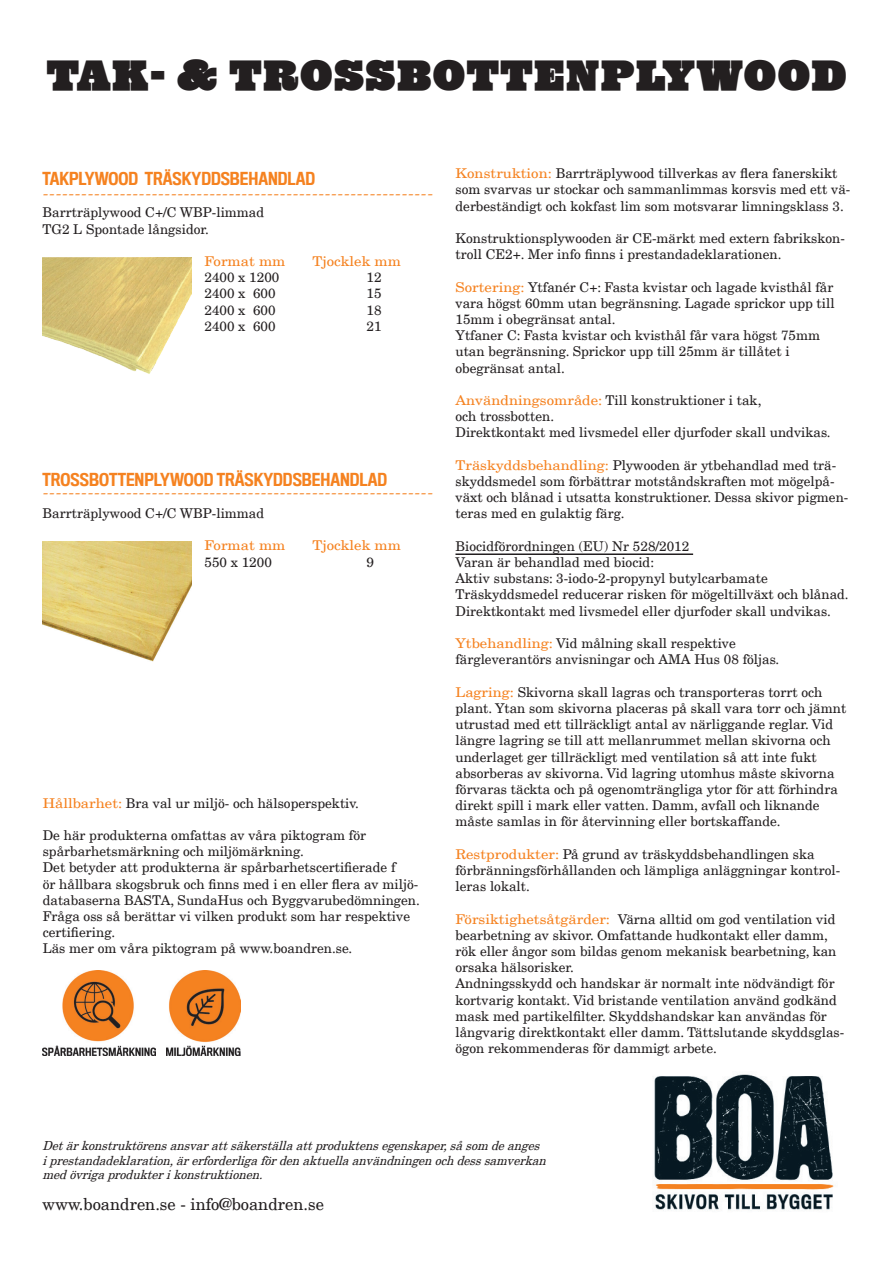
<style>
.page{position:relative;width:893px;height:1263px;background:#fff}
.page>*{position:absolute;margin:0;border:0;box-sizing:border-box;transform-origin:0 0}
.t1{font:42px "Champ Ultra";letter-spacing:.05em;color:#231f20}
.t2{font:18.75px "Minion Pro";color:#f58220;scale:.96 1}
.t3{font:500 16.5px "Titling Gothic FB Cond";color:#f58220}
.t4{font:16.5px "New Century Schlbk LT";color:#231f20}
.t5{font:13.5px/16.2px "New Century Schlbk LT";color:#231f20}
.t6{font:13.5px "New Century Schlbk LT";color:#f58220;scale:1.1 1}
.t7{font:italic 12.45px/14.4px "New Century Schlbk LT";color:#231f20;scale:.96 1}
.s1{color:#f58220}
</style>
<div class="page">
<img style="left:654px;top:1074px;width:180px;height:137px">
<hr style="left:455px;top:553px;width:238px;height:2px;background:#231f20">
<img style="left:43px;top:257px;width:148px;height:117px">
<img style="left:43px;top:541px;width:148px;height:121px">
<img style="left:43px;top:970px;width:112px;height:85px">
<img style="left:166px;top:970px;width:74px;height:85px">
<h1 class="t1" style="left:47px;top:50px;width:800px">TAK- &amp; TROSSBOTTENPLYWOOD</h1>
<p class="t3" style="left:43px;top:169px;width:274px">TAKPLYWOOD TRÄSKYDDSBEHANDLAD</p>
<p class="t5" style="left:43px;top:204px;width:223px">Barrträplywood C+/C WBP-limmad<br>TG2 L Spontade långsidor.</p>
<p class="t6" style="left:205px;top:253px;width:75px">Format mm</p>
<p class="t6" style="left:313px;top:253px;width:82px">Tjocklek mm</p>
<p class="t5" style="left:205px;top:269px;width:76px">2400 x 1200</p>
<p class="t5" style="left:367px;top:269px;width:17px">12</p>
<p class="t5" style="left:205px;top:285px;width:73px">2400 x 600</p>
<p class="t5" style="left:367px;top:285px;width:17px">15</p>
<p class="t5" style="left:205px;top:302px;width:73px">2400 x 600</p>
<p class="t5" style="left:367px;top:302px;width:17px">18</p>
<p class="t5" style="left:205px;top:318px;width:73px">2400 x 600</p>
<p class="t5" style="left:367px;top:318px;width:17px">21</p>
<h2 class="t2" style="left:43px;top:180px;width:409px">-------------------------------------------------------------</h2>
<p class="t3" style="left:43px;top:469px;width:346px">TROSSBOTTENPLYWOOD TRÄSKYDDSBEHANDLAD</p>
<p class="t5" style="left:43px;top:505px;width:223px">Barrträplywood C+/C WBP-limmad</p>
<p class="t6" style="left:205px;top:537px;width:75px">Format mm</p>
<p class="t6" style="left:313px;top:537px;width:82px">Tjocklek mm</p>
<p class="t5" style="left:205px;top:554px;width:69px">550 x 1200</p>
<p class="t5" style="left:367px;top:554px;width:9px">9</p>
<h2 class="t2" style="left:43px;top:480px;width:409px">-------------------------------------------------------------</h2>
<p class="t5" style="left:43px;top:795px;width:318px"><span class="s1">Hållbarhet:</span> Bra val ur miljö- och hälsoperspektiv.</p>
<p class="t5" style="left:43px;top:827px;width:379px">De här produkterna omfattas av våra piktogram för spårbarhetsmärkning och miljömärkning.<br>Det betyder att produkterna är spårbarhetscertifierade f<br>ör hållbara skogsbruk och finns med i en eller flera av miljö&shy;databaserna BASTA, SundaHus och Byggvarubedömningen.<br>Fråga oss så berättar vi vilken produkt som har respektive certifiering.<br>Läs mer om våra piktogram på www.boandren.se.</p>
<p class="t5" style="left:455px;top:165px;width:396px"><span class="s1">Konstruktion:</span> Barrträplywood tillverkas av flera fanerskikt som svarvas ur stockar och sammanlimmas korsvis med ett vä&shy;derbeständigt och kokfast lim som motsvarar limningsklass 3.</p>
<p class="t5" style="left:455px;top:230px;width:391px">Konstruktionsplywooden är CE-märkt med extern fabrikskon&shy;troll CE2+. Mer info finns i prestandadeklarationen.</p>
<p class="t5" style="left:455px;top:279px;width:381px"><span class="s1">Sortering:</span> Ytfanér C+: Fasta kvistar och lagade kvisthål får vara högst 60mm utan begränsning. Lagade sprickor upp till 15mm i obegränsat antal.<br>Ytfaner C: Fasta kvistar och kvisthål får vara högst 75mm utan begränsning. Sprickor upp till 25mm är tillåtet i obegränsat antal.</p>
<p class="t5" style="left:455px;top:392px;width:377px"><span class="s1">Användningsområde:</span> Till konstruktioner i tak,<br>och trossbotten.<br>Direktkontakt med livsmedel eller djurfoder skall undvikas.</p>
<p class="t5" style="left:455px;top:457px;width:394px"><span class="s1">Träskyddsbehandling:</span> Plywooden är ytbehandlad med trä&shy;skyddsmedel som förbättrar motståndskraften mot mögelpå&shy;växt och blånad i utsatta konstruktioner. Dessa skivor pigmen&shy;teras med en gulaktig färg.</p>
<p class="t5" style="left:455px;top:538px;width:395px">Biocidförordningen (EU) Nr 528/2012<br>Varan är behandlad med biocid:<br>Aktiv substans: 3-iodo-2-propynyl butylcarbamate Träskyddsmedel reducerar risken för mögeltillväxt och blånad.<br>Direktkontakt med livsmedel eller djurfoder skall undvikas.</p>
<p class="t5" style="left:455px;top:635px;width:325px"><span class="s1">Ytbehandling:</span> Vid målning skall respektive färgleverantörs anvisningar och AMA Hus 08 följas.</p>
<p class="t5" style="left:455px;top:684px;width:392px"><span class="s1">Lagring:</span> Skivorna skall lagras och transporteras torrt och plant. Ytan som skivorna placeras på skall vara torr och jämnt utrustad med ett tillräckligt antal av närliggande reglar. Vid längre lagring se till att mellanrummet mellan skivorna och underlaget ger tillräckligt med ventilation så att inte fukt absorberas av skivorna. Vid lagring utomhus måste skivorna förvaras täckta och på ogenomträngliga ytor för att förhindra direkt spill i mark eller vatten. Damm, avfall och liknande måste samlas in för återvinning eller bortskaffande.</p>
<p class="t5" style="left:455px;top:846px;width:386px"><span class="s1">Restprodukter:</span> På grund av träskyddsbehandlingen ska förbränningsförhållanden och lämpliga anläggningar kontrol&shy;leras lokalt.</p>
<p class="t5" style="left:455px;top:910px;width:390px"><span class="s1">Försiktighetsåtgärder:</span> Värna alltid om god ventilation vid bearbetning av skivor. Omfattande hudkontakt eller damm, rök eller ångor som bildas genom mekanisk bearbetning, kan orsaka hälsorisker.<br>Andningsskydd och handskar är normalt inte nödvändigt för kortvarig kontakt. Vid bristande ventilation använd godkänd mask med partikelfilter. Skyddshandskar kan användas för långvarig direktkontakt eller damm. Tättslutande skyddsglas&shy;ögon rekommenderas för dammigt arbete.</p>
<p class="t7" style="left:43px;top:1138px;width:530px">Detärkonstruktörensansvarattsäkerställaattproduktensegenskaper,såsom deanges iprestandadeklaration,ärerforderligafördenaktuellaanvändningenochdesssamverkan medövrigaprodukterikonstruktionen.</p>
<p class="t4" style="left:43px;top:1193px;width:283px">www.boandren.se - info@boandren.se</p>
</div>
